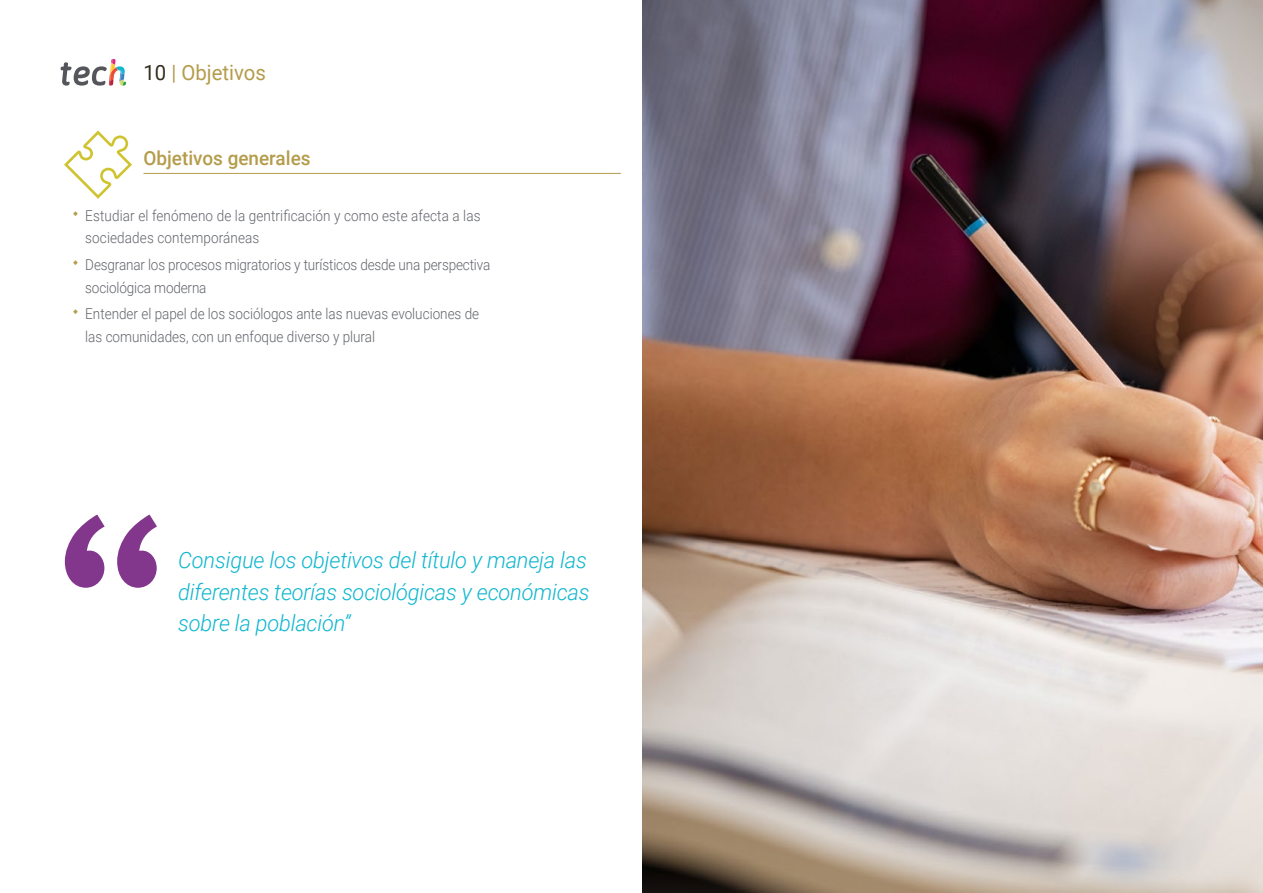
<style>
.page{position:relative;width:1263px;height:893px;background:#fff}
.page>*{position:absolute;margin:0;border:0;box-sizing:border-box;transform-origin:0 0}
.t1{font:italic 300 22.5px/31.5px "Roboto";letter-spacing:-.01em;color:#0fb6cf;text-align:justify}
.t2{font:21px "Roboto";color:#b49c4b}
.t3{font:500 19.5px "Roboto";color:#b49c4b}
.t4{font:300 15px/22.5px "Roboto";color:#61646a;scale:.9 1}
.s1{color:#312e20}
</style>
<div class="page">
<hr style="left:144px;top:173px;width:477px;height:1px;background:#b49c4b">
<svg style="left:64px;top:130px;width:68px;height:69px"></svg>
<svg style="left:65px;top:514px;width:92px;height:74px"></svg>
<img style="left:642px;top:0;width:621px;height:893px">
<svg style="left:61px;top:59px;width:65px;height:27px"></svg>
<h2 class="t2" style="left:144px;top:57px;width:124px"><span class="s1">10</span> | Objetivos</h2>
<h3 class="t3" style="left:144px;top:144px;width:169px">Objetivos generales</h3>
<p class="t4" style="left:85px;top:204px;width:441px">Estudiar el fenómeno de la gentrificación y como este afecta a las sociedades contemporáneas</p>
<p class="t4" style="left:85px;top:253px;width:451px">Desgranar los procesos migratorios y turísticos desde una perspectiva sociológica moderna</p>
<p class="t4" style="left:85px;top:302px;width:439px">Entender el papel de los sociólogos ante las nuevas evoluciones de las comunidades, con un enfoque diverso y plural</p>
<h1 class="t1" style="left:178px;top:543px;width:413px">Consigue los objetivos del título y maneja las diferentes teorías sociológicas y económicas sobre la población”</h1>
</div>
